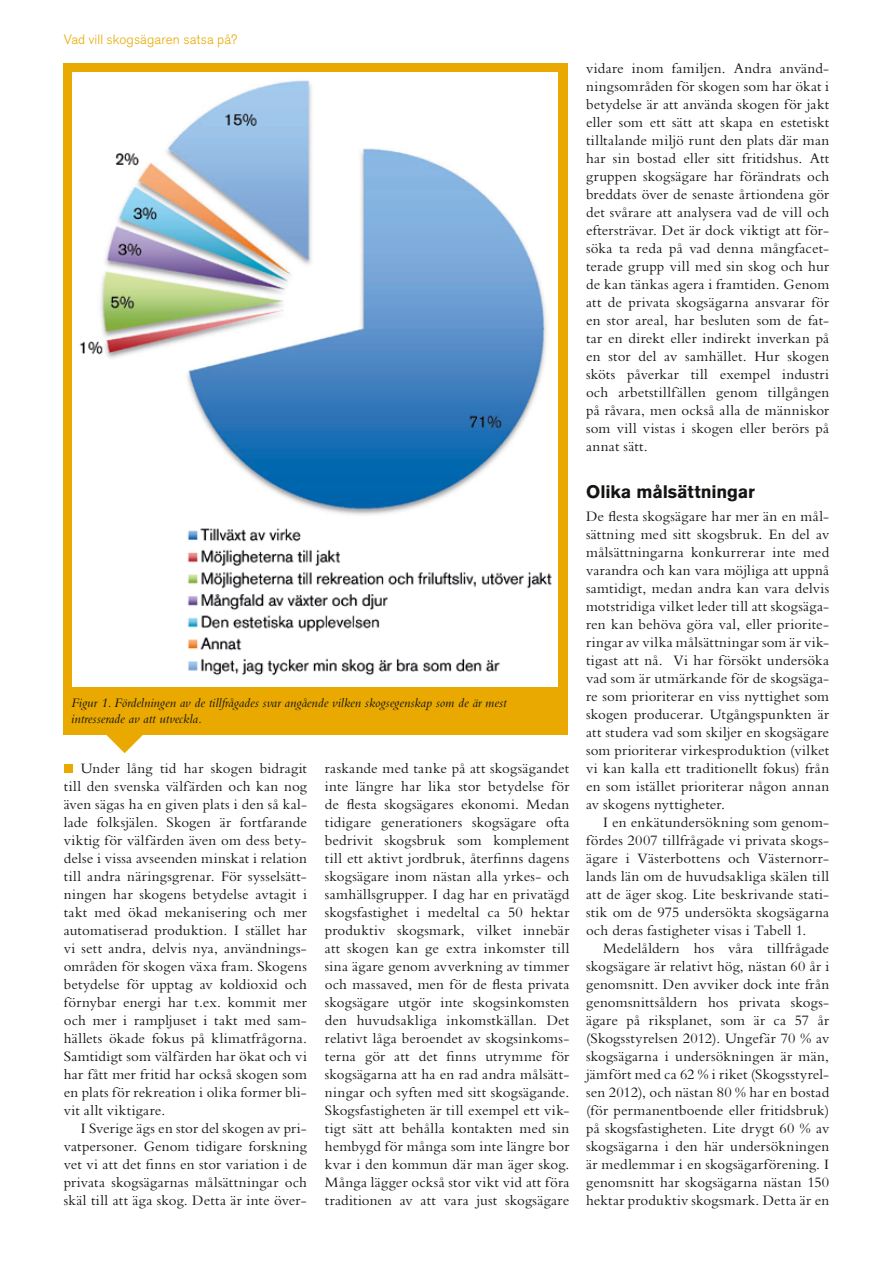
<style>
.page{position:relative;width:893px;height:1263px;background:#fff}
.page>*{position:absolute;margin:0;border:0;box-sizing:border-box;transform-origin:0 0}
.t1{font:700 18px "Akzidenz Grotesk Std";letter-spacing:-.01em;color:#141412}
.t2{font:15px/18px "Bembo Std";letter-spacing:.02em;color:#141412;text-align:justify}
.t3{font:italic 13.5px/16.2px "Bembo Std";color:#141412}
.t4{font:300 13.5px "Akzidenz Grotesk Std";letter-spacing:.005em;color:#e9a900}
</style>
<div class="page">
<div style="left:63px;top:64px;width:505px;height:671px;background:#e9a900"></div>
<svg style="left:106px;top:735px;width:37px;height:18px"></svg>
<img style="left:72px;top:72px;width:486px;height:615px">
<div style="left:64px;top:764px;width:8px;height:8px;background:#e9a900"></div>
<p class="t4" style="left:64px;top:32px;width:175px">Vad vill skogsägaren satsa på?</p>
<p class="t3" style="left:71px;top:694px;width:437px">Figur 1. Fördelningen av de tillfrågades svar angående vilken skogsegenskap som de är mest intresserade av att utveckla.</p>
<p class="t2" style="left:64px;top:759px;width:245px;text-indent:17px">Under lång tid har skogen bidragit till den svenska välfärden och kan nog även sägas ha en given plats i den så kal&shy;lade folksjälen. Skogen är fortfarande viktig för välfärden även om dess bety&shy;delse i vissa avseenden minskat i relation till andra näringsgrenar. För sysselsätt&shy;ningen har skogens betydelse avtagit i takt med ökad mekanisering och mer automatiserad produktion. I stället har vi sett andra, delvis nya, användnings&shy;områden för skogen växa fram. Skogens betydelse för upptag av koldioxid och förnybar energi har t.ex. kommit mer och mer i rampljuset i takt med sam&shy;hällets ökade fokus på klimatfrågorna.<br>Samtidigt som välfärden har ökat och vi har fått mer fritid har också skogen som en plats för rekreation i olika former bli&shy;vit allt viktigare.</p>
<p class="t2" style="left:64px;top:1119px;width:245px;text-indent:17px">I Sverige ägs en stor del skogen av pri&shy;vatpersoner. Genom tidigare forskning vet vi att det finns en stor variation i de privata skogsägarnas målsättningar och skäl till att äga skog. Detta är inte över-</p>
<p class="t2" style="left:325px;top:759px;width:246px">raskande med tanke på att skogsägandet inte längre har lika stor betydelse för de flesta skogsägares ekonomi. Medan tidigare generationers skogsägare ofta bedrivit skogsbruk som komplement till ett aktivt jordbruk, återfinns dagens skogsägare inom nästan alla yrkes- och samhällsgrupper. I dag har en privatägd skogsfastighet i medeltal ca 50 hektar produktiv skogsmark, vilket innebär att skogen kan ge extra inkomster till sina ägare genom avverkning av timmer och massaved, men för de flesta privata skogsägare utgör inte skogsinkomsten den huvudsakliga inkomstkällan. Det relativt låga beroendet av skogsinkoms&shy;terna gör att det finns utrymme för skogsägarna att ha en rad andra målsätt&shy;ningar och syften med sitt skogsägande.<br>Skogsfastigheten är till exempel ett vik&shy;tigt sätt att behålla kontakten med sin hembygd för många som inte längre bor kvar i den kommun där man äger skog.<br>Många lägger också stor vikt vid att föra traditionen av att vara just skogsägare</p>
<p class="t2" style="left:586px;top:59px;width:245px">vidare inom familjen. Andra använd&shy;ningsområden för skogen som har ökat i betydelse är att använda skogen för jakt eller som ett sätt att skapa en estetiskt tilltalande miljö runt den plats där man har sin bostad eller sitt fritidshus. Att gruppen skogsägare har förändrats och breddats över de senaste årtiondena gör det svårare att analysera vad de vill och eftersträvar. Det är dock viktigt att för&shy;söka ta reda på vad denna mångfacet&shy;terade grupp vill med sin skog och hur de kan tänkas agera i framtiden. Genom att de privata skogsägarna ansvarar för en stor areal, har besluten som de fat&shy;tar en direkt eller indirekt inverkan på en stor del av samhället. Hur skogen sköts påverkar till exempel industri och arbetstillfällen genom tillgången på råvara, men också alla de människor som vill vistas i skogen eller berörs på annat sätt.</p>
<p class="t1" style="left:586px;top:482px;width:170px">Olika målsättningar</p>
<p class="t2" style="left:586px;top:506px;width:245px">De flesta skogsägare har mer än en mål&shy;sättning med sitt skogsbruk. En del av målsättningarna konkurrerar inte med varandra och kan vara möjliga att uppnå samtidigt, medan andra kan vara delvis motstridiga vilket leder till att skogsäga&shy;ren kan behöva göra val, eller priorite&shy;ringar av vilka målsättningar som är vik&shy;tigast att nå. Vi har försökt undersöka vad som är utmärkande för de skogsäga&shy;re som prioriterar en viss nyttighet som skogen producerar. Utgångspunkten är att studera vad som skiljer en skogsägare som prioriterar virkesproduktion (vilket vi kan kalla ett traditionellt fokus) från en som istället prioriterar någon annan av skogens nyttigheter.</p>
<p class="t2" style="left:586px;top:812px;width:245px;text-indent:17px">I en enkätundersökning som genom&shy;fördes 2007 tillfrågade vi privata skogs&shy;ägare i Västerbottens och Västernorr&shy;lands län om de huvudsakliga skälen till att de äger skog. Lite beskrivande stati&shy;stik om de 975 undersökta skogsägarna och deras fastigheter visas i Tabell 1.</p>
<p class="t2" style="left:586px;top:938px;width:245px;text-indent:17px">Medelåldern hos våra tillfrågade skogsägare är relativt hög, nästan 60 år i genomsnitt. Den avviker dock inte från genomsnittsåldern hos privata skogs&shy;ägare på riksplanet, som är ca 57 år (Skogsstyrelsen 2012). Ungefär 70 % av skogsägarna i undersökningen är män, jämfört med ca 62 % i riket (Skogsstyrel&shy;sen 2012), och nästan 80 % har en bostad (för permanentboende eller fritidsbruk) på skogsfastigheten. Lite drygt 60 % av skogsägarna i den här undersökningen är medlemmar i en skogsägarförening. I genomsnitt har skogsägarna nästan 150 hektar produktiv skogsmark. Detta är en</p>
</div>
